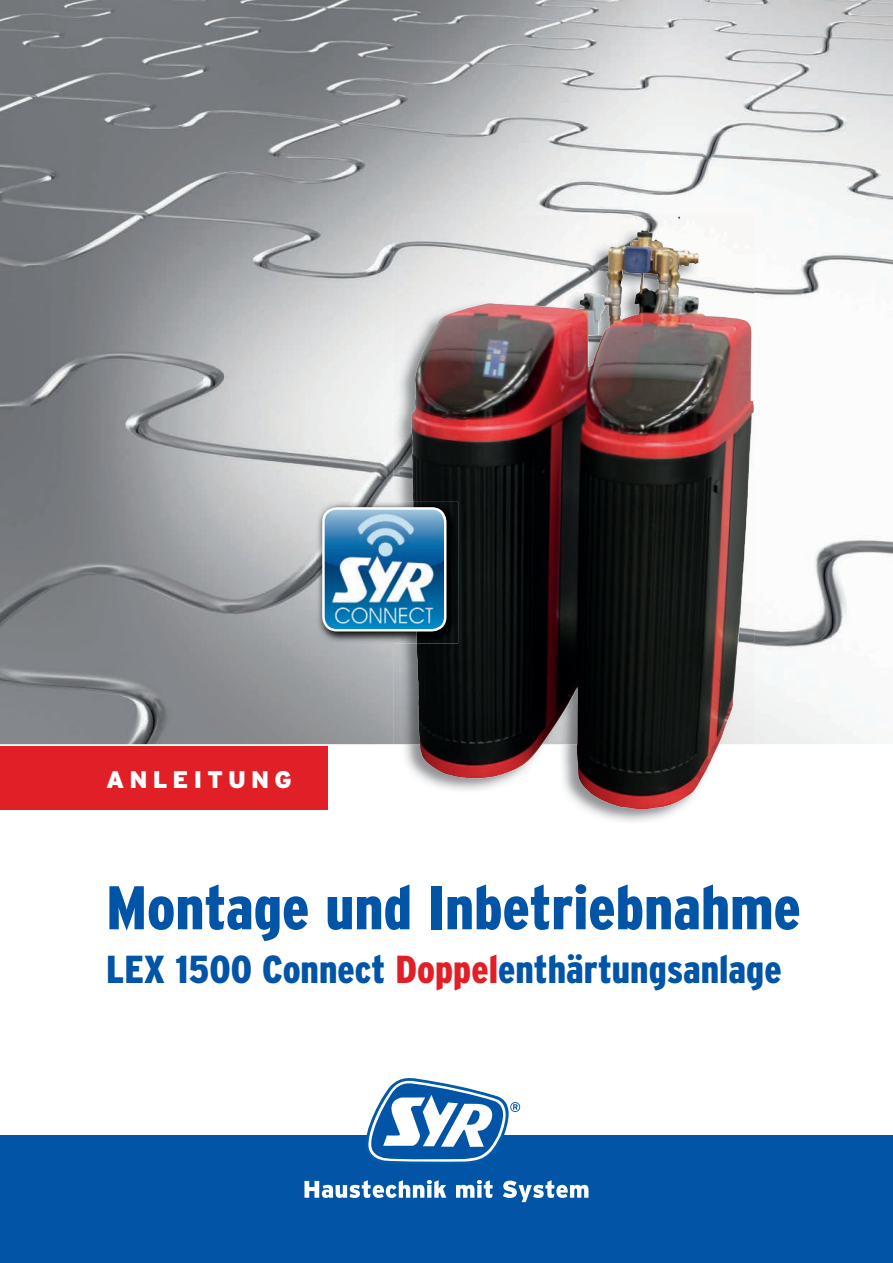
<style>
.page{position:relative;width:893px;height:1263px;background:#fff}
.page>*{position:absolute;margin:0;border:0;box-sizing:border-box;transform-origin:0 0}
.t1{font:900 condensed 61.5px "Interstate";color:#0154a6}
.t2{font:900 condensed 39px "Interstate";color:#0154a6}
.t3{font:900 24px "Interstate";letter-spacing:.21em;color:#fff}
.s1{color:#e01f26}
</style>
<div class="page">
<img style="left:0;top:0;width:893px;height:744px">
<div style="left:0;top:1135px;width:893px;height:128px;background:#0154a6"></div>
<svg style="left:304px;top:1180px;width:284px;height:22px"></svg>
<svg style="left:366px;top:1078px;width:154px;height:84px"></svg>
<div style="left:0;top:746px;width:327px;height:64px;background:#e01f26"></div>
<img style="left:394px;top:744px;width:327px;height:78px">
<img style="left:394px;top:215px;width:293px;height:106px">
<img style="left:394px;top:320px;width:46px;height:182px">
<img style="left:719px;top:320px;width:35px;height:424px">
<img style="left:394px;top:643px;width:26px;height:101px">
<img style="left:548px;top:687px;width:30px;height:57px">
<svg style="left:542px;top:735px;width:7px;height:9px"></svg>
<img style="left:411px;top:217px;width:269px;height:241px">
<img style="left:317px;top:502px;width:96px;height:141px">
<img style="left:413px;top:502px;width:45px;height:141px">
<img style="left:323px;top:508px;width:122px;height:122px">
<div style="left:322px;top:507px;width:124px;height:124px;border:2px solid #fff;border-radius:13px"></div>
<p class="t3" style="left:106px;top:766px;width:187px">ANLEITUNG</p>
<h1 class="t1" style="left:106px;top:873px;width:696px">Montage und Inbetriebnahme</h1>
<p class="t2" style="left:106px;top:948px;width:677px">LEX 1500 Connect <span class="s1">Doppel</span>enthärtungsanlage</p>
</div>
